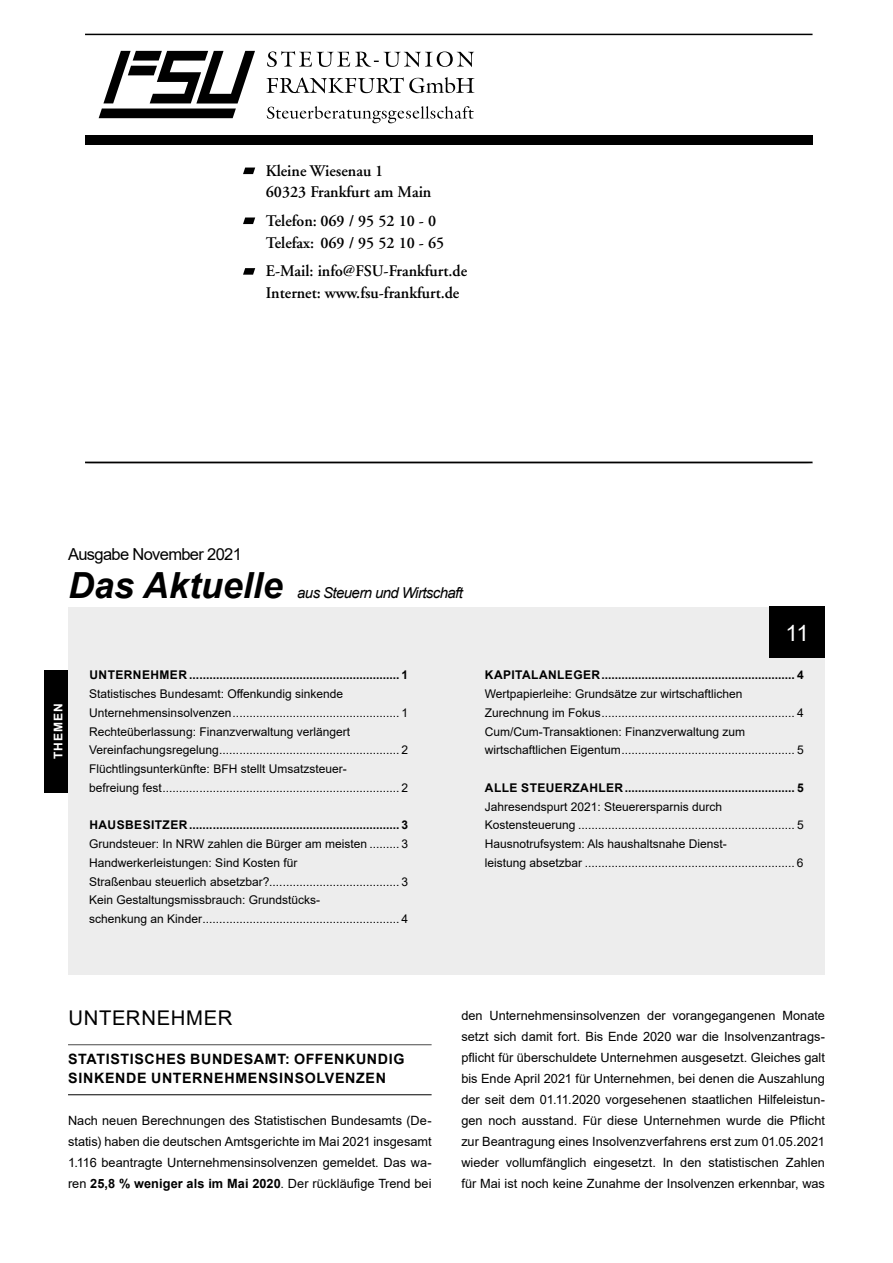
<style>
.page{position:relative;width:893px;height:1263px;background:#fff}
.page>*{position:absolute;margin:0;border:0;box-sizing:border-box;transform-origin:0 0}
.t1{font:italic 700 36px "Arial";color:#000}
.t2{font:22.5px "Arial";color:#fff}
.t3{font:20.25px "Arial";letter-spacing:.035em;color:#000}
.t4{font:16.5px "Arial";letter-spacing:-.04em;color:#000}
.t5{font:600 16.2px/21.5px "Adobe Garamond";color:#000}
.t6{font:italic 15px "Arial";letter-spacing:-.04em;color:#000}
.t7{font:700 14.25px/19.5px "Arial";letter-spacing:.045em;color:#000}
.t8{font:12.75px/21px "Arial";color:#000;text-align:justify}
.t9{font:12px/18.8px "Arial";color:#000}
.t10{font:700 12px "Arial";letter-spacing:.035em;color:#000}
.t11{font:700 12px "Arial";letter-spacing:.085em;color:#fff}
.s1{font-weight:700}
</style>
<div class="page">
<hr style="left:85px;top:34px;width:727px;height:1px;background:#000">
<div style="left:85px;top:135px;width:727px;height:10px;background:#000"></div>
<hr style="left:85px;top:462px;width:727px;height:1px;background:#000">
<svg style="left:99px;top:51px;width:156px;height:67px"></svg>
<svg style="left:267px;top:51px;width:207px;height:16px"></svg>
<svg style="left:266px;top:77px;width:208px;height:16px"></svg>
<svg style="left:267px;top:106px;width:207px;height:17px"></svg>
<svg style="left:243px;top:168px;width:12px;height:6px"></svg>
<svg style="left:243px;top:217px;width:12px;height:7px"></svg>
<svg style="left:243px;top:268px;width:12px;height:7px"></svg>
<div style="left:68px;top:607px;width:757px;height:367px;background:#ededed"></div>
<hr style="left:68px;top:1044px;width:364px;height:1px;background:#4a4a49">
<hr style="left:68px;top:1094px;width:364px;height:1px;background:#000">
<div style="left:770px;top:607px;width:55px;height:51px;background:#000"></div>
<div style="left:45px;top:670px;width:23px;height:122px;background:#000"></div>
<h3 class="t5" style="left:266px;top:161px;width:167px;line-height:20.5px">Kleine Wiesenau 1<br>60323 Frankfurt am Main</h3>
<h3 class="t5" style="left:266px;top:211px;width:180px">Telefon: 069 / 95 52 10 - 0<br>Telefax: 069 / 95 52 10 - 65</h3>
<h3 class="t5" style="left:266px;top:261px;width:203px">E-Mail: info@FSU-Frankfurt.de<br>Internet: www.fsu-frankfurt.de</h3>
<h3 class="t4" style="left:68px;top:543px;width:175px">Ausgabe November 2021</h3>
<h1 class="t1" style="left:68px;top:561px;width:216px">Das Aktuelle</h1>
<p class="t6" style="left:297px;top:583px;width:167px">aus Steuern und Wirtschaft</p>
<p class="t11" style="left:50px;top:759px;width:57px;rotate:-90deg">THEMEN</p>
<p class="t10" style="left:90px;top:667px;width:320px">UNTERNEHMER ............................................................... 1</p>
<p class="t9" style="left:89px;top:684px;width:320px">Statistisches Bundesamt: Offenkundig sinkende Unternehmensinsolvenzen.................................................. 1<br>Rechteüberlassung: Finanzverwaltung verlängert Vereinfachungsregelung...................................................... 2<br>Flüchtlingsunterkünfte: BFH stellt Umsatzsteuer-<br>befreiung fest....................................................................... 2</p>
<p class="t10" style="left:89px;top:817px;width:320px">HAUSBESITZER ............................................................... 3</p>
<p class="t9" style="left:89px;top:834px;width:320px">Grundsteuer: In NRW zahlen die Bürger am meisten ......... 3<br>Handwerkerleistungen: Sind Kosten für<br>Straßenbau steuerlich absetzbar?....................................... 3<br>Kein Gestaltungsmissbrauch: Grundstücks-<br>schenkung an Kinder........................................................... 4</p>
<h2 class="t2" style="left:786px;top:617px;width:25px">11</h2>
<p class="t10" style="left:485px;top:667px;width:320px">KAPITALANLEGER.......................................................... 4</p>
<p class="t9" style="left:485px;top:684px;width:320px">Wertpapierleihe: Grundsätze zur wirtschaftlichen Zurechnung im Fokus.......................................................... 4<br>Cum/Cum-Transaktionen: Finanzverwaltung zum wirtschaftlichen Eigentum.................................................... 5</p>
<p class="t10" style="left:485px;top:779px;width:320px">ALLE STEUERZAHLER................................................... 5</p>
<p class="t9" style="left:485px;top:797px;width:320px">Jahresendspurt 2021: Steuerersparnis durch Kostensteuerung ................................................................. 5<br>Hausnotrufsystem: Als haushaltsnahe Dienst-<br>leistung absetzbar ............................................................... 6</p>
<h3 class="t3" style="left:68px;top:1004px;width:166px">UNTERNEHMER</h3>
<p class="t7" style="left:68px;top:1049px;width:338px">STATISTISCHES BUNDESAMT: OFFENKUNDIG<br>SINKENDE UNTERNEHMENSINSOLVENZEN</p>
<p class="t8" style="left:68px;top:1110px;width:365px">Nach neuen Berechnungen des Statistischen Bundesamts (De&shy;statis) haben die deutschen Amtsgerichte im Mai 2021 insgesamt 1.116 beantragte Unternehmensinsolvenzen gemeldet. Das wa&shy;ren <span class="s1">25,8 % weniger als im Mai 2020</span>. Der rückläufige Trend bei</p>
<p class="t8" style="left:461px;top:1005px;width:365px">den Unternehmensinsolvenzen der vorangegangenen Monate setzt sich damit fort. Bis Ende 2020 war die Insolvenzantrags&shy;pflicht für überschuldete Unternehmen ausgesetzt. Gleiches galt bis Ende April 2021 für Unternehmen, bei denen die Auszahlung der seit dem 01.11.2020 vorgesehenen staatlichen Hilfeleistun&shy;gen noch ausstand. Für diese Unternehmen wurde die Pflicht zur Beantragung eines Insolvenzverfahrens erst zum 01.05.2021 wieder vollumfänglich eingesetzt. In den statistischen Zahlen für Mai ist noch keine Zunahme der Insolvenzen erkennbar, was</p>
</div>
